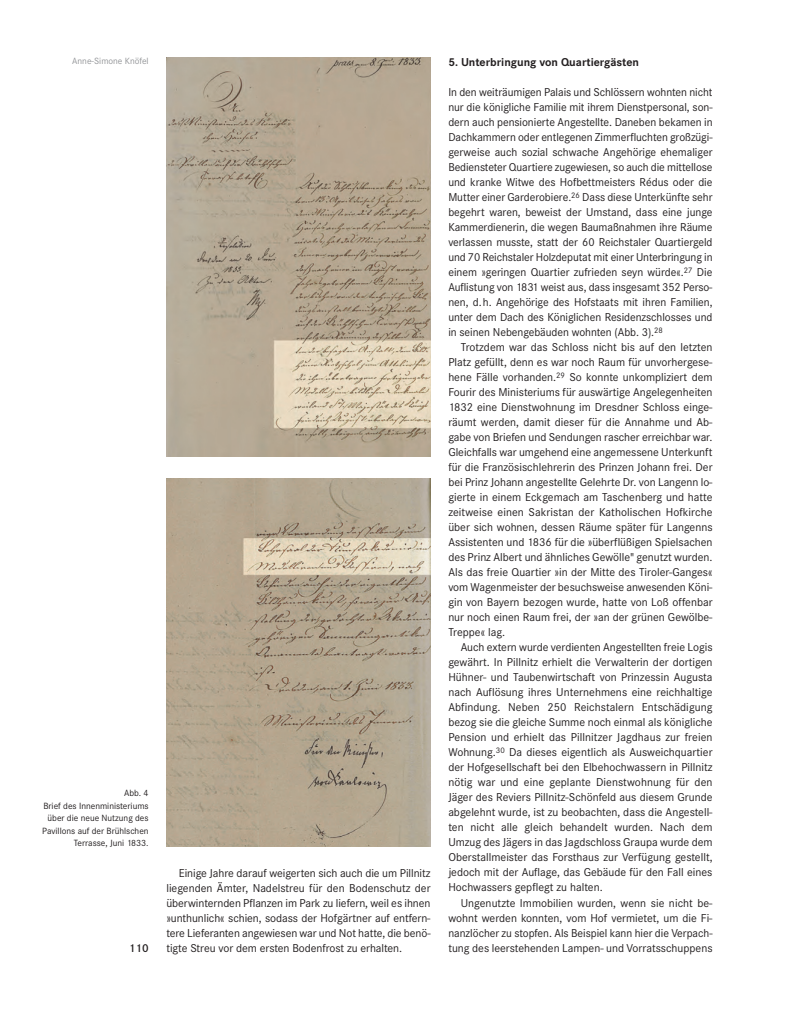
<style>
.page{position:relative;width:798px;height:1028px;background:#fff}
.page>*{position:absolute;margin:0;border:0;box-sizing:border-box;transform-origin:0 0}
.t1{font:11.88px/15px "Corporate S";color:#231f20;text-align:justify}
.t2{font:700 11.88px "Corporate S";color:#231f20}
.t3{font:11.88px "Corporate S Demi 2";color:#231f20}
.t4{font:9.38px/12.5px "Corporate S";color:#231f20;text-align:right}
.t5{font:9.38px "Corporate S";color:#939598}
</style>
<div class="page">
<svg style="left:166px;top:57px;width:265px;height:790px;background:#b7aa95"></svg>
<p class="t5" style="left:72px;top:58px;width:78px">Anne-Simone Knöfel</p>
<p class="t4" style="left:42px;top:787px;width:108px">Abb. 4<br>Brief des Innenministeriums über die neue Nutzung des<br>Pavillons auf der Brühlschen<br>Terrasse, Juni 1833.</p>
<p class="t3" style="left:129px;top:943px;width:21px">110</p>
<p class="t1" style="left:166px;top:866px;width:265px;text-indent:12px">Einige Jahre darauf weigerten sich auch die um Pillnitz liegenden Ämter, Nadelstreu für den Bodenschutz der überwinternden Pflanzen im Park zu liefern, weil es ihnen »unthunlich« schien, sodass der Hofgärtner auf entfern&shy;tere Lieferanten angewiesen war und Not hatte, die benö&shy;tigte Streu vor dem ersten Bodenfrost zu erhalten.</p>
<p class="t2" style="left:448px;top:58px;width:192px">5. Unterbringung von Quartiergästen</p>
<p class="t1" style="left:448px;top:86px;width:266px">In den weiträumigen Palais und Schlössern wohnten nicht nur die königliche Familie mit ihrem Dienstpersonal, son&shy;dern auch pensionierte Angestellte. Daneben bekamen in Dachkammern oder entlegenen Zimmerfluchten großzügi&shy;gerweise auch sozial schwache Angehörige ehemaliger Bediensteter Quartiere zugewiesen, so auch die mittellose und kranke Witwe des Hofbettmeisters Rédus oder die Mutter einer Garderobiere.<sup>26</sup> Dass diese Unterkünfte sehr begehrt waren, beweist der Umstand, dass eine junge Kammerdienerin, die wegen Baumaßnahmen ihre Räume verlassen musste, statt der 60 Reichstaler Quartiergeld und 70 Reichstaler Holzdeputat mit einer Unterbringung in einem »geringen Quartier zufrieden seyn würde«.<sup>27</sup> Die Auflistung von 1831 weist aus, dass insgesamt 352 Perso&shy;nen, d.h. Angehörige des Hofstaats mit ihren Familien, unter dem Dach des Königlichen Residenzschlosses und in seinen Nebengebäuden wohnten (Abb. 3).<sup>28</sup></p>
<p class="t1" style="left:448px;top:341px;width:266px;text-indent:12px">Trotzdem war das Schloss nicht bis auf den letzten Platz gefüllt, denn es war noch Raum für unvorhergese&shy;hene Fälle vorhanden.<sup>29</sup> So konnte unkompliziert dem Fourir des Ministeriums für auswärtige Angelegenheiten 1832 eine Dienstwohnung im Dresdner Schloss einge&shy;räumt werden, damit dieser für die Annahme und Ab&shy;gabe von Briefen und Sendungen rascher erreichbar war.<br>Gleichfalls war umgehend eine angemessene Unterkunft für die Französischlehrerin des Prinzen Johann frei. Der bei Prinz Johann angestellte Gelehrte Dr. von Langenn lo&shy;gierte in einem Eckgemach am Taschenberg und hatte zeitweise einen Sakristan der Katholischen Hofkirche über sich wohnen, dessen Räume später für Langenns Assistenten und 1836 für die »überflüßigen Spielsachen des Prinz Albert und ähnliches Gewölle" genutzt wurden.<br>Als das freie Quartier »in der Mitte des Tiroler-Ganges« vom Wagenmeister der besuchsweise anwesenden Köni&shy;gin von Bayern bezogen wurde, hatte von Loß offenbar nur noch einen Raum frei, der »an der grünen Gewölbe-Treppe« lag.</p>
<p class="t1" style="left:448px;top:641px;width:266px;text-indent:12px">Auch extern wurde verdienten Angestellten freie Logis gewährt. In Pillnitz erhielt die Verwalterin der dortigen Hühner- und Taubenwirtschaft von Prinzessin Augusta nach Auflösung ihres Unternehmens eine reichhaltige Abfindung. Neben 250 Reichstalern Entschädigung bezog sie die gleiche Summe noch einmal als königliche Pension und erhielt das Pillnitzer Jagdhaus zur freien Wohnung.<sup>30</sup> Da dieses eigentlich als Ausweichquartier der Hofgesellschaft bei den Elbehochwassern in Pillnitz nötig war und eine geplante Dienstwohnung für den Jäger des Reviers Pillnitz-Schönfeld aus diesem Grunde abgelehnt wurde, ist zu beobachten, dass die Angestell&shy;ten nicht alle gleich behandelt wurden. Nach dem Umzug des Jägers in das Jagdschloss Graupa wurde dem Oberstallmeister das Forsthaus zur Verfügung gestellt, jedoch mit der Auflage, das Gebäude für den Fall eines Hochwassers gepflegt zu halten.</p>
<p class="t1" style="left:448px;top:896px;width:265px;text-indent:12px">Ungenutzte Immobilien wurden, wenn sie nicht be&shy;wohnt werden konnten, vom Hof vermietet, um die Fi&shy;nanzlöcher zu stopfen. Als Beispiel kann hier die Verpach&shy;tung des leerstehenden Lampen- und Vorratsschuppens</p>
</div>
